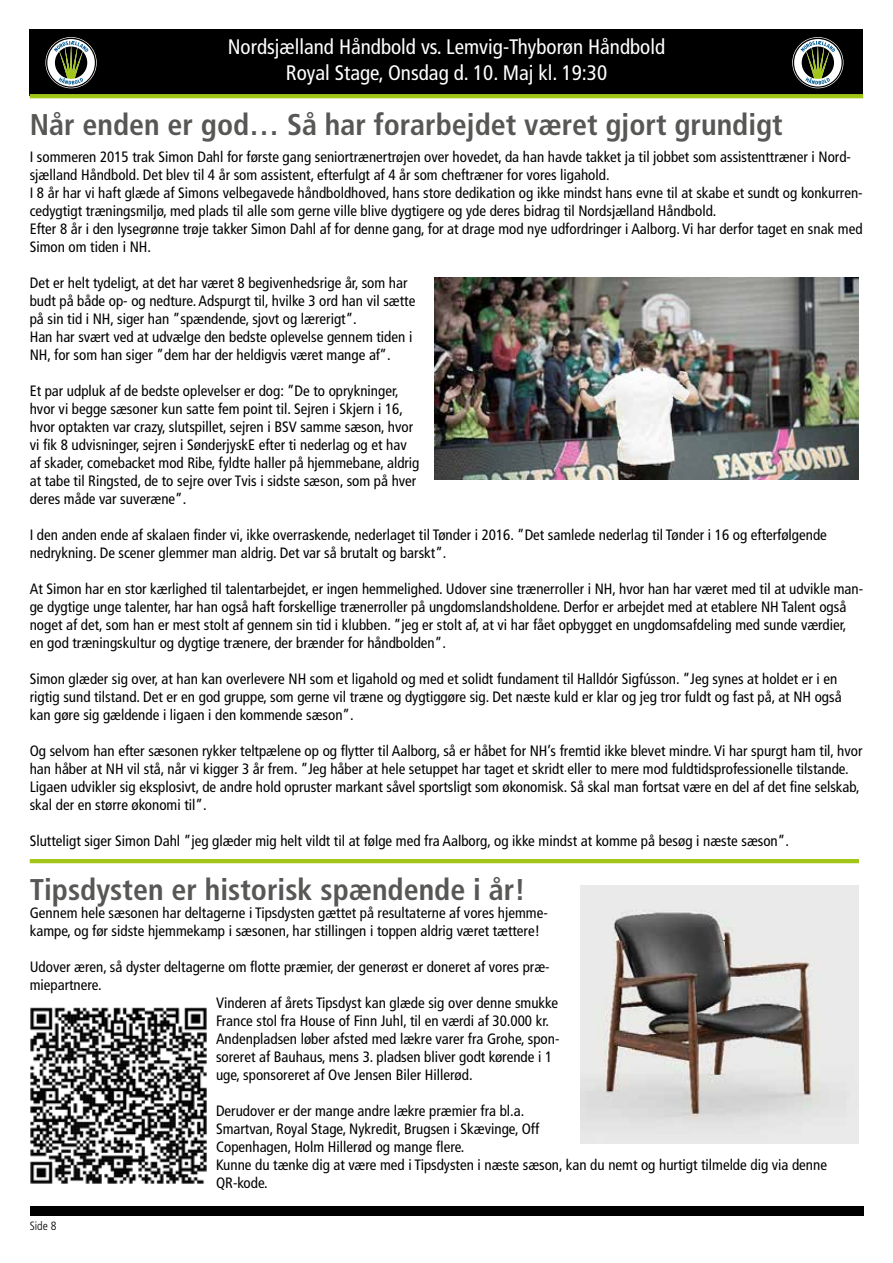
<style>
.page{position:relative;width:893px;height:1263px;background:#fff}
.page>*{position:absolute;margin:0;border:0;box-sizing:border-box;transform-origin:0 0}
.t1{font:700 condensed 30px "Frutiger LT Std";color:#575756}
.t2{font:condensed 21px/25.2px "Frutiger LT Std";color:#fff;text-align:center}
.t3{font:condensed 15px/18px "Frutiger LT Std";color:#000}
.t4{font:300 condensed 12px "Frutiger LT Std";color:#000}
</style>
<div class="page">
<div style="left:30px;top:1206px;width:833px;height:9px;background:#000"></div>
<div style="left:30px;top:30px;width:833px;height:66px;background:#000"></div>
<svg style="left:46px;top:38px;width:50px;height:50px"></svg>
<svg style="left:793px;top:38px;width:50px;height:50px"></svg>
<svg style="left:30px;top:94px;width:833px;height:4px;background:#9fc216"></svg>
<img style="left:580px;top:885px;width:279px;height:258px">
<img style="left:435px;top:277px;width:424px;height:203px">
<hr style="left:30px;top:859px;width:829px;height:4px;background:#a2c617">
<img style="left:30px;top:1007px;width:177px;height:177px">
<h2 class="t2" style="left:228px;top:35px;width:439px">Nordsjælland Håndbold vs. Lemvig-Thyborøn Håndbold<br>Royal Stage, Onsdag d. 10. Maj kl. 19:30</h2>
<h1 class="t1" style="left:30px;top:107px;width:755px">Når enden er god… Så har forarbejdet været gjort grundigt</h1>
<p class="t3" style="left:30px;top:148px;width:834px">I sommeren 2015 trak Simon Dahl for første gang seniortrænertrøjen over hovedet, da han havde takket ja til jobbet som assistenttræner i Nord&shy;sjælland Håndbold. Det blev til 4 år som assistent, efterfulgt af 4 år som cheftræner for vores ligahold.<br>I 8 år har vi haft glæde af Simons velbegavede håndboldhoved, hans store dedikation og ikke mindst hans evne til at skabe et sundt og konkurren&shy;cedygtigt træningsmiljø, med plads til alle som gerne ville blive dygtigere og yde deres bidrag til Nordsjælland Håndbold.<br>Efter 8 år i den lysegrønne trøje takker Simon Dahl af for denne gang, for at drage mod nye udfordringer i Aalborg. Vi har derfor taget en snak med Simon om tiden i NH.</p>
<p class="t3" style="left:30px;top:274px;width:387px">Det er helt tydeligt, at det har været 8 begivenhedsrige år, som har budt på både op- og nedture. Adspurgt til, hvilke 3 ord han vil sætte på sin tid i NH, siger han ”spændende, sjovt og lærerigt”.<br>Han har svært ved at udvælge den bedste oplevelse gennem tiden i NH, for som han siger ”dem har der heldigvis været mange af”.</p>
<p class="t3" style="left:30px;top:382px;width:391px">Et par udpluk af de bedste oplevelser er dog: ”De to oprykninger, hvor vi begge sæsoner kun satte fem point til. Sejren i Skjern i 16, hvor optakten var crazy, slutspillet, sejren i BSV samme sæson, hvor vi fik 8 udvisninger, sejren i SønderjyskE efter ti nederlag og et hav af skader, comebacket mod Ribe, fyldte haller på hjemmebane, aldrig at tabe til Ringsted, de to sejre over Tvis i sidste sæson, som på hver deres måde var suveræne”.</p>
<p class="t3" style="left:30px;top:526px;width:799px">I den anden ende af skalaen finder vi, ikke overraskende, nederlaget til Tønder i 2016. ”Det samlede nederlag til Tønder i 16 og efterfølgende nedrykning. De scener glemmer man aldrig. Det var så brutalt og barskt”.</p>
<p class="t3" style="left:30px;top:580px;width:835px">At Simon har en stor kærlighed til talentarbejdet, er ingen hemmelighed. Udover sine trænerroller i NH, hvor han har været med til at udvikle man&shy;ge dygtige unge talenter, har han også haft forskellige trænerroller på ungdomslandsholdene. Derfor er arbejdet med at etablere NH Talent også noget af det, som han er mest stolt af gennem sin tid i klubben. ”jeg er stolt af, at vi har fået opbygget en ungdomsafdeling med sunde værdier, en god træningskultur og dygtige trænere, der brænder for håndbolden”.</p>
<p class="t3" style="left:30px;top:670px;width:813px">Simon glæder sig over, at han kan overlevere NH som et ligahold og med et solidt fundament til Halldór Sigfússon. ”Jeg synes at holdet er i en rigtig sund tilstand. Det er en god gruppe, som gerne vil træne og dygtiggøre sig. Det næste kuld er klar og jeg tror fuldt og fast på, at NH også kan gøre sig gældende i ligaen i den kommende sæson”.</p>
<p class="t3" style="left:30px;top:742px;width:834px">Og selvom han efter sæsonen rykker teltpælene op og flytter til Aalborg, så er håbet for NH’s fremtid ikke blevet mindre. Vi har spurgt ham til, hvor han håber at NH vil stå, når vi kigger 3 år frem. ”Jeg håber at hele setuppet har taget et skridt eller to mere mod fuldtidsprofessionelle tilstande.<br>Ligaen udvikler sig eksplosivt, de andre hold opruster markant såvel sportsligt som økonomisk. Så skal man fortsat være en del af det fine selskab, skal der en større økonomi til”.</p>
<p class="t3" style="left:30px;top:832px;width:761px">Slutteligt siger Simon Dahl ”jeg glæder mig helt vildt til at følge med fra Aalborg, og ikke mindst at komme på besøg i næste sæson”.</p>
<h1 class="t1" style="left:30px;top:872px;width:497px">Tipsdysten er historisk spændende i år!</h1>
<p class="t3" style="left:30px;top:904px;width:520px">Gennem hele sæsonen har deltagerne i Tipsdysten gættet på resultaterne af vores hjemme&shy;kampe, og før sidste hjemmekamp i sæsonen, har stillingen i toppen aldrig været tættere!</p>
<p class="t3" style="left:30px;top:958px;width:521px">Udover æren, så dyster deltagerne om flotte præmier, der generøst er doneret af vores præ-</p>
<p class="t3" style="left:30px;top:976px;width:73px">miepartnere.</p>
<p class="t3" style="left:216px;top:994px;width:343px">Vinderen af årets Tipsdyst kan glæde sig over denne smukke</p>
<p class="t3" style="left:216px;top:1012px;width:334px">France stol fra House of Finn Juhl, til en værdi af 30.000 kr.</p>
<p class="t3" style="left:216px;top:1030px;width:345px">Andenpladsen løber afsted med lækre varer fra Grohe, spon-</p>
<p class="t3" style="left:216px;top:1048px;width:338px">soreret af Bauhaus, mens 3. pladsen bliver godt kørende i 1</p>
<p class="t3" style="left:216px;top:1066px;width:258px">uge, sponsoreret af Ove Jensen Biler Hillerød.</p>
<p class="t3" style="left:216px;top:1102px;width:612px">Derudover er der mange andre lækre præmier fra bl.a.<br>Smartvan, Royal Stage, Nykredit, Brugsen i Skævinge, Off<br>Copenhagen, Holm Hillerød og mange flere.<br>Kunne du tænke dig at være med i Tipsdysten i næste sæson, kan du nemt og hurtigt tilmelde dig via denne QR-kode.</p>
<p class="t4" style="left:30px;top:1219px;width:28px">Side 8</p>
</div>
